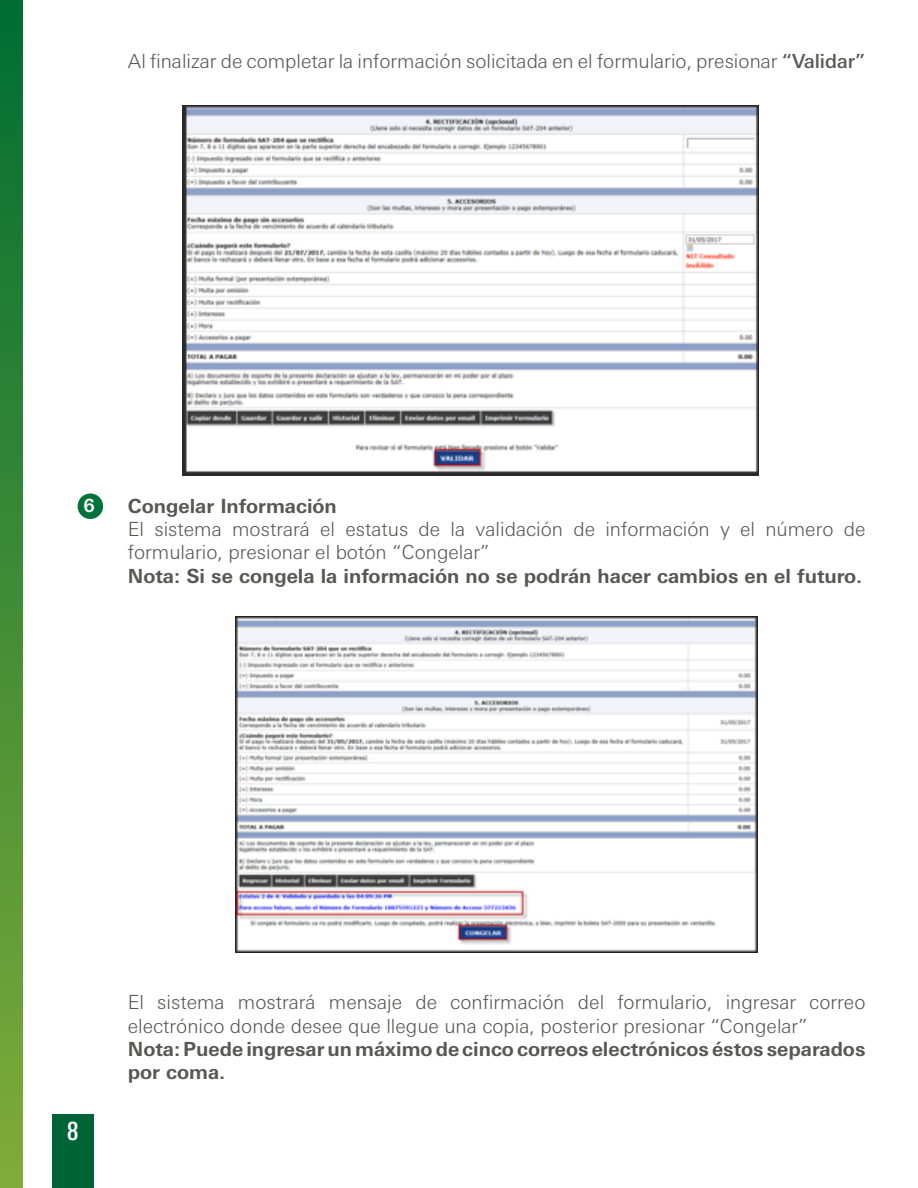
<style>
.page{position:relative;width:918px;height:1188px;background:#fff}
.page>*{position:absolute;margin:0;border:0;box-sizing:border-box;transform-origin:0 0}
.t1{font:500 condensed 25.5px "Linotype Univers";color:#fff}
.t2{font:300 19.5px/23.4px "Linotype Univers Basic";color:#575756}
.t3{font:700 19.5px/23.4px "Linotype Univers Basic";color:#575756}
.t4{font:700 18px "Linotype Univers Basic";color:#fff}
.s1{font-weight:500}
</style>
<div class="page">
<div style="left:0;top:0;width:23px;height:1188px;background:linear-gradient(to bottom,#006d33,#80ab39)"></div>
<div style="left:52px;top:1114px;width:42px;height:74px;background:#006336"></div>
<img style="left:182px;top:105px;width:576px;height:371px">
<div style="left:78px;top:494px;width:25px;height:25px;background:#00733b;border-radius:50%"></div>
<img style="left:236px;top:616px;width:522px;height:336px">
<p class="t2" style="left:128px;top:49px;width:739px">Al finalizar de completar la información solicitada en el formulario, presionar <span class="s1">“Validar”</span></p>
<p class="t4" style="left:84px;top:495px;width:13px">6</p>
<p class="t3" style="left:128px;top:494px;width:211px">Congelar Información</p>
<p class="t2" style="left:128px;top:517px;width:739px">El sistema mostrará el estatus de la validación de información y el número de formulario, presionar el botón “Congelar”</p>
<p class="t3" style="left:128px;top:564px;width:736px">Nota: Si se congela la información no se podrán hacer cambios en el futuro.</p>
<h1 class="t1" style="left:67px;top:1116px;width:13px">8</h1>
<p class="t2" style="left:128px;top:990px;width:739px">El sistema mostrará mensaje de confirmación del formulario, ingresar correo electrónico donde desee que llegue una copia, posterior presionar “Congelar”</p>
<p class="t3" style="left:128px;top:1037px;width:739px">Nota: Puede ingresar un máximo de cinco correos electrónicos éstos separados por coma.</p>
</div>
